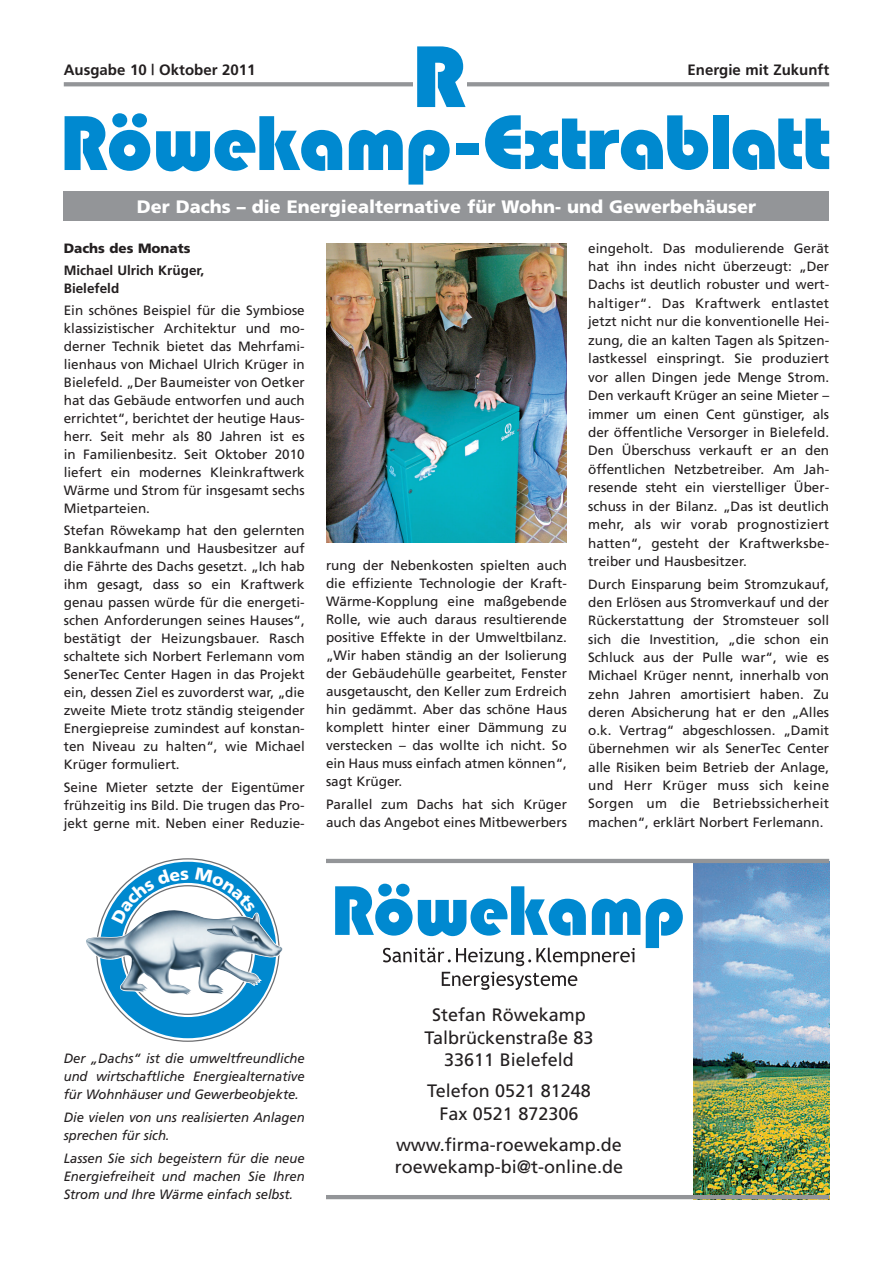
<style>
.page{position:relative;width:893px;height:1263px;background:#fff}
.page>*{position:absolute;margin:0;border:0;box-sizing:border-box;transform-origin:0 0}
.t1{font:800 76.8px "Bauhaus";letter-spacing:-.015em;color:#0089cf}
.t2{font:18px/22.5px "Frutiger";color:#231f20;text-align:center}
.t3{font:900 18px "Frutiger";color:#fff}
.t4{font:700 15px "Frutiger";color:#231f20}
.t5{font:13.5px/18px "Frutiger";color:#231f20;text-align:justify}
.t6{font:italic 13.5px/18.3px "Frutiger";letter-spacing:-.005em;color:#231f20;text-align:justify}
.t7{font:700 13.5px/18px "Frutiger";color:#231f20}
.t8{font:900 13.5px "Frutiger";color:#231f20}
.s1{font-size:79.8px}
</style>
<div class="page">
<img style="left:693px;top:863px;width:136px;height:332px">
<svg style="left:335px;top:884px;width:251px;height:52px"></svg>
<svg style="left:592px;top:899px;width:48px;height:36px;background:#2b9dd7"></svg>
<svg style="left:646px;top:899px;width:37px;height:49px"></svg>
<svg style="left:383px;top:947px;width:252px;height:19px"></svg>
<svg style="left:442px;top:972px;width:135px;height:18px"></svg>
<svg style="left:64px;top:82px;width:765px;height:4px;background:#97999c"></svg>
<div style="left:64px;top:191px;width:765px;height:30px;background:#939598"></div>
<hr style="left:326px;top:1195px;width:503px;height:4px;background:#939598">
<hr style="left:326px;top:859px;width:503px;height:4px;background:#939598">
<img style="left:326px;top:244px;width:241px;height:299px">
<svg style="left:65px;top:113px;width:85px;height:58px"></svg>
<svg style="left:156px;top:116px;width:186px;height:55px"></svg>
<svg style="left:349px;top:130px;width:101px;height:55px"></svg>
<div style="left:413px;top:42px;width:53px;height:83px;background:#fff"></div>
<svg style="left:417px;top:46px;width:49px;height:61px"></svg>
<svg style="left:86px;top:862px;width:197px;height:176px"></svg>
<p class="t4" style="left:64px;top:64px;width:193px">Ausgabe 10 | Oktober 2011</p>
<p class="t4" style="left:687px;top:64px;width:143px">Energie mit Zukunft</p>
<h1 class="t1" style="left:452px;top:115px;width:381px"><span class="s1">-</span>Extrablatt</h1>
<h2 class="t3" style="left:137px;top:199px;width:621px">Der Dachs – die Energiealternative für Wohn- und Gewerbehäuser</h2>
<p class="t8" style="left:64px;top:242px;width:128px">Dachs des Monats</p>
<p class="t7" style="left:64px;top:262px;width:142px">Michael Ulrich Krüger,<br>Bielefeld</p>
<p class="t5" style="left:64px;top:302px;width:242px">Ein schönes Beispiel für die Symbiose klassizistischer Architektur und mo - der ner Technik bietet das Mehrfami - lienhaus von Michael Ulrich Krüger in Bielefeld. „Der Baumeister von Oetker hat das Gebäude entworfen und auch errichtet“, berichtet der heutige Haus&shy;herr. Seit mehr als 80 Jahren ist es in Familienbesitz. Seit Oktober 2010 liefert ein modernes Kleinkraftwerk Wärme und Strom für insgesamt sechs Mietparteien.</p>
<p class="t5" style="left:64px;top:523px;width:242px">Stefan Röwekamp hat den gelernten Bankkaufmann und Hausbesitzer auf die Fährte des Dachs gesetzt. „Ich hab ihm gesagt, dass so ein Kraftwerk genau passen würde für die energeti&shy;schen Anforderungen seines Hauses“, bestätigt der Heizungsbauer. Rasch schaltete sich Norbert Ferlemann vom SenerTec Center Hagen in das Projekt ein, dessen Ziel es zuvorderst war, „die zweite Miete trotz ständig steigender Energiepreise zumindest auf konstan&shy;ten Niveau zu halten“, wie Michael Krüger formuliert.</p>
<p class="t5" style="left:64px;top:779px;width:242px">Seine Mieter setzte der Eigentümer frühzeitig ins Bild. Die trugen das Pro&shy;jekt gerne mit. Neben einer Reduzie-</p>
<p class="t5" style="left:326px;top:557px;width:242px">rung der Nebenkosten spielten auch die effiziente Technologie der Kraft-Wärme-Kopplung eine maßgebende Rolle, wie auch daraus resultierende positive Effekte in der Umweltbilanz. „Wir haben ständig an der Isolierung der Gebäudehülle gearbeitet, Fenster ausgetauscht, den Keller zum Erdreich hin gedämmt. Aber das schöne Haus komplett hinter einer Dämmung zu verstecken – das wollte ich nicht. So ein Haus muss einfach atmen können“, sagt Krüger.</p>
<p class="t5" style="left:326px;top:796px;width:242px;line-height:18.5px">Parallel zum Dachs hat sich Krüger auch das Angebot eines Mitbewerbers</p>
<p class="t5" style="left:588px;top:240px;width:242px;line-height:18.5px">eingeholt. Das modulierende Gerät hat ihn indes nicht überzeugt: „Der Dachs ist deutlich robuster und wert&shy;haltiger“. Das Kraftwerk entlastet jetzt nicht nur die konventionelle Hei&shy;zung, die an kalten Tagen als Spitzen&shy;lastkessel einspringt. Sie produziert vor allen Dingen jede Menge Strom.<br>Den verkauft Krüger an seine Mieter – immer um einen Cent günstiger, als der öffentliche Versorger in Bielefeld.<br>Den Überschuss verkauft er an den öffentlichen Netzbetreiber. Am Jah&shy;resende steht ein vierstelliger Über&shy;schuss in der Bilanz. „Das ist deutlich mehr, als wir vorab prognostiziert hatten“, gesteht der Kraftwerksbe&shy;treiber und Hausbesitzer.</p>
<p class="t5" style="left:588px;top:576px;width:242px">Durch Einsparung beim Stromzukauf, den Erlösen aus Stromverkauf und der Rückerstattung der Stromsteuer soll sich die Investition, „die schon ein Schluck aus der Pulle war“, wie es Michael Krüger nennt, innerhalb von zehn Jahren amortisiert haben. Zu deren Absicherung hat er den „Alles o.k. Vertrag“ abgeschlossen. „Damit übernehmen wir als SenerTec Center alle Risiken beim Betrieb der Anlage, und Herr Krüger muss sich keine Sorgen um die Betriebssicherheit machen“, erklärt Norbert Ferlemann.</p>
<p class="t6" style="left:64px;top:1050px;width:242px">Der „Dachs“ ist die umweltfreundliche und wirtschaftliche Energiealternative für Wohnhäuser und Gewerbeobjekte.</p>
<p class="t6" style="left:64px;top:1109px;width:242px">Die vielen von uns realisierten Anlagen sprechen für sich.</p>
<p class="t6" style="left:64px;top:1150px;width:242px">Lassen Sie sich begeistern für die neue Energiefreiheit und machen Sie Ihren Strom und Ihre Wärme einfach selbst.</p>
<h2 class="t2" style="left:424px;top:1005px;width:171px">Stefan Röwekamp<br>Talbrückenstraße 83<br>33611 Bielefeld</h2>
<h2 class="t2" style="left:427px;top:1081px;width:165px">Telefon 0521 81248<br>Fax 0521 872306</h2>
<h2 class="t2" style="left:395px;top:1135px;width:230px;text-align:left">www.firma-roewekamp.de roewekamp-bi@t-online.de</h2>
</div>
